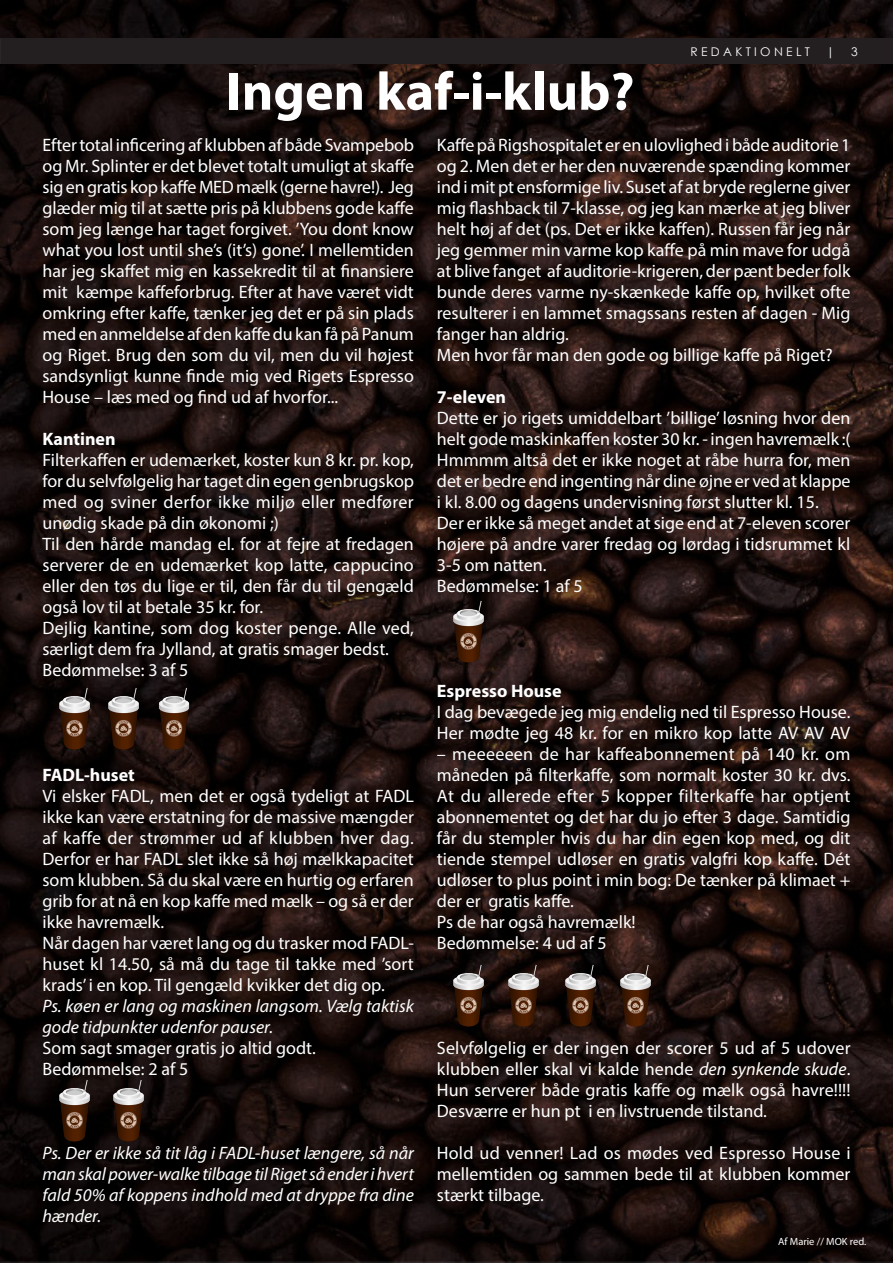
<style>
.page{position:relative;width:893px;height:1263px;background:#fff}
.page>*{position:absolute;margin:0;border:0;box-sizing:border-box;transform-origin:0 0}
.Brødtekst{font:700 54px "Myriad Pro";color:#fff}
.Brødtekst-2{font:18px/21px "Myriad Pro";color:#fff;text-align:justify}
.Brødtekst-3{font:italic 18px/21px "Myriad Pro";color:#fff}
.Brødtekst-4{font:700 18px "Myriad Pro";color:#fff}
.t1{font:12px "Century Gothic";color:#fff}
.Brødtekst-5{font:10.5px "Myriad Pro";color:#fff}
.s1{font-style:italic}
</style>
<div class="page">
<div style="left:1px;top:38px;width:891px;height:26px;background:#231f20"></div>
<div style="left:0;top:37px;width:893px;height:28px;border:2px solid #231f20"></div>
<img style="left:0;top:65px;width:893px;height:1198px">
<img style="left:106px;top:687px;width:36px;height:63px">
<img style="left:43px;top:687px;width:63px;height:63px">
<img style="left:142px;top:687px;width:64px;height:63px">
<img style="left:43px;top:1078px;width:54px;height:64px">
<img style="left:97px;top:1078px;width:64px;height:64px">
<img style="left:437px;top:963px;width:54px;height:64px">
<img style="left:491px;top:963px;width:58px;height:64px">
<img style="left:549px;top:963px;width:54px;height:64px">
<img style="left:0;top:0;width:893px;height:37px">
<img style="left:437px;top:599px;width:64px;height:64px">
<img style="left:603px;top:963px;width:64px;height:64px">
<p class="t1" style="left:691px;top:43px;width:121px">R E D A K T I O N E L T</p>
<p class="t1" style="left:827px;top:43px;width:10px">|</p>
<p class="t1" style="left:851px;top:43px;width:8px">3</p>
<p class="Brødtekst" style="left:226px;top:56px;width:410px">Ingen kaf-i-klub?</p>
<p class="Brødtekst-2" style="left:43px;top:134px;width:373px">Efter total inficering af klubben af både Svampebob og Mr. Splinter er det blevet totalt umuligt at skaffe sig en gratis kop kaffe MED mælk (gerne havre!). Jeg glæder mig til at sætte pris på klubbens gode kaffe som jeg længe har taget forgivet. ’You dont know what you lost until she’s (it’s) gone’. I mellemtiden har jeg skaffet mig en kassekredit til at finansiere mit kæmpe kaffeforbrug. Efter at have været vidt omkring efter kaffe, tænker jeg det er på sin plads med en anmeldelse af den kaffe du kan få på Panum og Riget. Brug den som du vil, men du vil højest sandsynligt kunne finde mig ved Rigets Espresso House – læs med og find ud af hvorfor...</p>
<p class="Brødtekst-4" style="left:43px;top:427px;width:75px">Kantinen</p>
<p class="Brødtekst-2" style="left:43px;top:449px;width:373px">Filterkaffen er udemærket, koster kun 8 kr. pr. kop, for du selvfølgelig har taget din egen genbrugskop med og sviner derfor ikke miljø eller medfører unødig skade på din økonomi ;)</p>
<p class="Brødtekst-2" style="left:43px;top:533px;width:373px">Til den hårde mandag el. for at fejre at fredagen serverer de en udemærket kop latte, cappucino eller den tøs du lige er til, den får du til gengæld også lov til at betale 35 kr. for.</p>
<p class="Brødtekst-2" style="left:43px;top:617px;width:373px">Dejlig kantine, som dog koster penge. Alle ved, særligt dem fra Jylland, at gratis smager bedst.</p>
<p class="Brødtekst-2" style="left:43px;top:659px;width:147px">Bedømmelse: 3 af 5</p>
<p class="Brødtekst-2" style="left:437px;top:134px;width:415px">Kaffe på Rigshospitalet er en ulovlighed i både auditorie 1 og 2. Men det er her den nuværende spænding kommer ind i mit pt ensformige liv. Suset af at bryde reglerne giver mig flashback til 7-klasse, og jeg kan mærke at jeg bliver helt høj af det (ps. Det er ikke kaffen). Russen får jeg når jeg gemmer min varme kop kaffe på min mave for udgå at blive fanget af auditorie-krigeren, der pænt beder folk bunde deres varme ny-skænkede kaffe op, hvilket ofte resulterer i en lammet smagssans resten af dagen - Mig fanger han aldrig.</p>
<p class="Brødtekst-2" style="left:437px;top:344px;width:397px">Men hvor får man den gode og billige kaffe på Riget?</p>
<p class="Brødtekst-4" style="left:437px;top:385px;width:71px">7-eleven</p>
<p class="Brødtekst-2" style="left:437px;top:407px;width:415px">Dette er jo rigets umiddelbart ’billige’ løsning hvor den helt gode maskinkaffen koster 30 kr. - ingen havremælk :(</p>
<p class="Brødtekst-2" style="left:437px;top:449px;width:415px">Hmmmm altså det er ikke noget at råbe hurra for, men det er bedre end ingenting når dine øjne er ved at klappe i kl. 8.00 og dagens undervisning først slutter kl. 15.</p>
<p class="Brødtekst-2" style="left:437px;top:512px;width:415px">Der er ikke så meget andet at sige end at 7-eleven scorer højere på andre varer fredag og lørdag i tidsrummet kl 3-5 om natten.</p>
<p class="Brødtekst-2" style="left:437px;top:575px;width:147px">Bedømmelse: 1 af 5</p>
<p class="Brødtekst-4" style="left:43px;top:763px;width:94px">FADL-huset</p>
<p class="Brødtekst-2" style="left:43px;top:785px;width:373px">Vi elsker FADL, men det er også tydeligt at FADL ikke kan være erstatning for de massive mængder af kaffe der strømmer ud af klubben hver dag.<br>Derfor er har FADL slet ikke så høj mælkkapacitet som klubben. Så du skal være en hurtig og erfaren grib for at nå en kop kaffe med mælk – og så er der ikke havremælk.</p>
<p class="Brødtekst-2" style="left:43px;top:932px;width:373px">Når dagen har været lang og du trasker mod FADL&shy;huset kl 14.50, så må du tage til takke med ’sort krads’ i en kop. Til gengæld kvikker det dig op.</p>
<p class="Brødtekst-3" style="left:43px;top:995px;width:373px">Ps. køen er lang og maskinen langsom. Vælg taktisk gode tidpunkter udenfor pauser.</p>
<p class="Brødtekst-2" style="left:43px;top:1037px;width:275px">Som sagt smager gratis jo altid godt.</p>
<p class="Brødtekst-2" style="left:43px;top:1058px;width:147px">Bedømmelse: 2 af 5</p>
<p class="Brødtekst-3" style="left:43px;top:1142px;width:373px;text-align:justify">Ps. Der er ikke så tit låg i FADL-huset længere, så når man skal power-walke tilbage til Riget så ender i hvert fald 50% af koppens indhold med at dryppe fra dine hænder.</p>
<p class="Brødtekst-4" style="left:437px;top:679px;width:126px">Espresso House</p>
<p class="Brødtekst-2" style="left:437px;top:701px;width:415px">I dag bevægede jeg mig endelig ned til Espresso House.<br>Her mødte jeg 48 kr. for en mikro kop latte AV AV AV</p>
<p class="Brødtekst-2" style="left:437px;top:743px;width:415px">– meeeeeen de har kaffeabonnement på 140 kr. om måneden på filterkaffe, som normalt koster 30 kr. dvs.<br>At du allerede efter 5 kopper filterkaffe har optjent abonnementet og det har du jo efter 3 dage. Samtidig får du stempler hvis du har din egen kop med, og dit tiende stempel udløser en gratis valgfri kop kaffe. Dét udløser to plus point i min bog: De tænker på klimaet + der er gratis kaffe.</p>
<p class="Brødtekst-2" style="left:437px;top:911px;width:200px">Ps de har også havremælk!</p>
<p class="Brødtekst-2" style="left:437px;top:932px;width:171px">Bedømmelse: 4 ud af 5</p>
<p class="Brødtekst-2" style="left:437px;top:1037px;width:415px">Selvfølgelig er der ingen der scorer 5 ud af 5 udover klubben eller skal vi kalde hende <span class="s1">den synkende skude</span>.<br>Hun serverer både gratis kaffe og mælk også havre!!!!<br>Desværre er hun pt i en livstruende tilstand.</p>
<p class="Brødtekst-2" style="left:437px;top:1142px;width:415px">Hold ud venner! Lad os mødes ved Espresso House i mellemtiden og sammen bede til at klubben kommer stærkt tilbage.</p>
<p class="Brødtekst-5" style="left:778px;top:1234px;width:90px">Af Marie // MOK red.</p>
</div>
